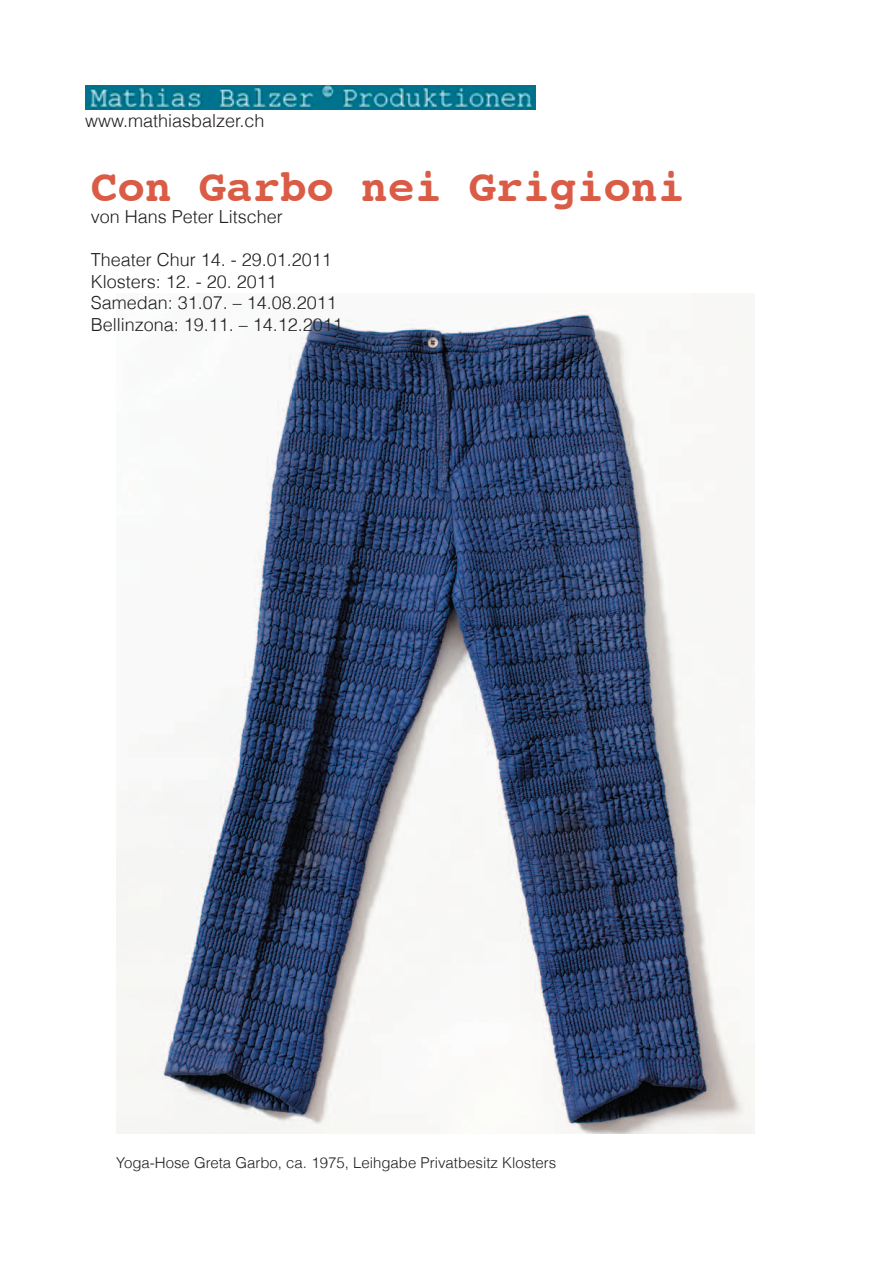
<style>
.page{position:relative;width:893px;height:1263px;background:#fff}
.page>*{position:absolute;margin:0;border:0;box-sizing:border-box;transform-origin:0 0}
.t1{font:700 45px "Courier";color:#da5c46}
.t2{font:300 18px/21.6px "Helvetica";color:#231f20}
.t3{font:300 15px "Helvetica";color:#231f20}
</style>
<div class="page">
<img style="left:116px;top:293px;width:638px;height:840px">
<img style="left:85px;top:85px;width:450px;height:24px">
<p class="t2" style="left:85px;top:109px;width:181px">www.mathiasbalzer.ch</p>
<h1 class="t1" style="left:91px;top:151px;width:596px">Con Garbo nei Grigioni</h1>
<p class="t2" style="left:91px;top:205px;width:194px">von Hans Peter Litscher</p>
<p class="t2" style="left:91px;top:249px;width:254px">Theater Chur 14. - 29.01.2011<br>Klosters: 12. - 20. 2011<br>Samedan: 31.07. – 14.08.2011<br>Bellinzona: 19.11. – 14.12.2011</p>
<p class="t3" style="left:116px;top:1153px;width:442px">Yoga-Hose Greta Garbo, ca. 1975, Leihgabe Privatbesitz Klosters</p>
</div>
